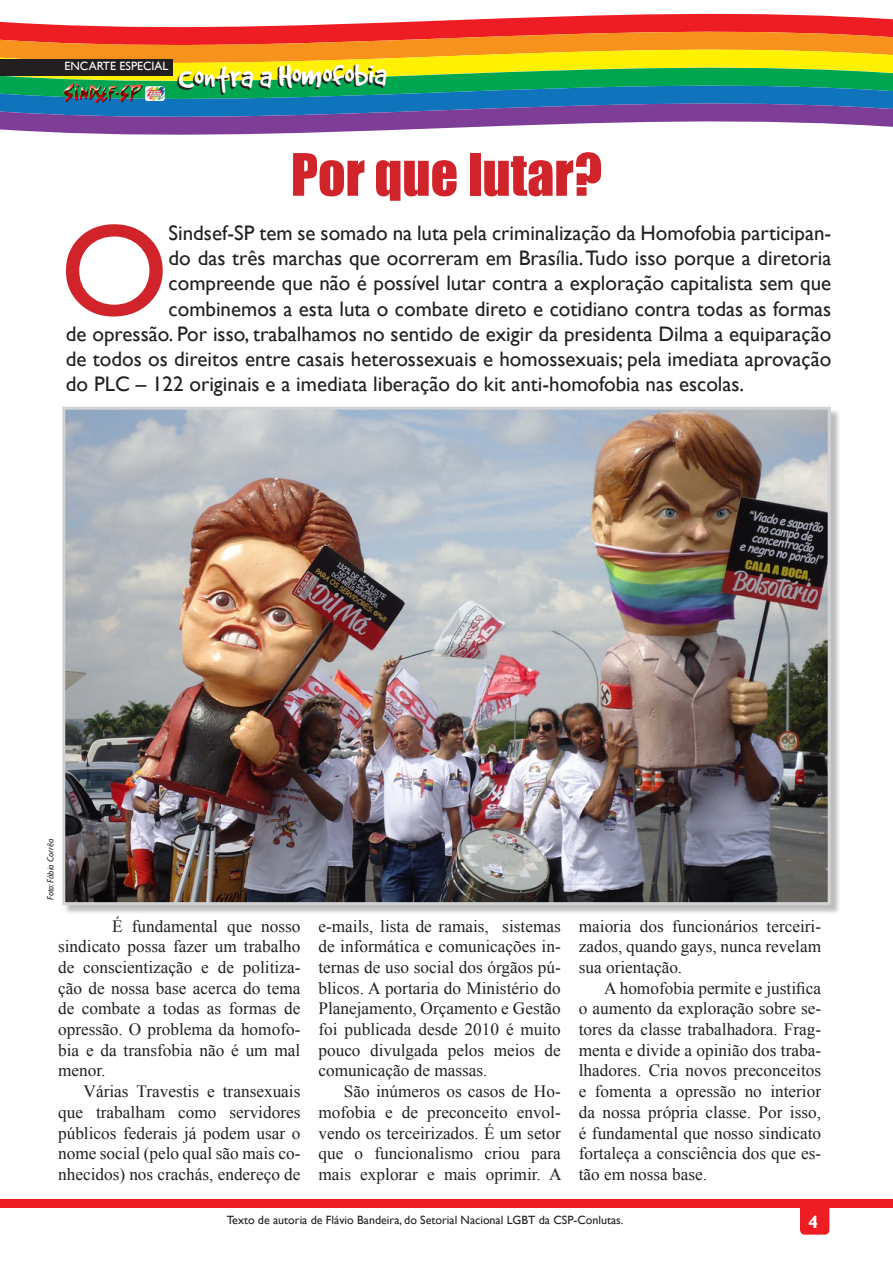
<style>
.page{position:relative;width:893px;height:1263px;background:#fff}
.page>*{position:absolute;margin:0;border:0;box-sizing:border-box;transform-origin:0 0}
.t1{font:131.85px "Gill Sans";color:#d1232a}
.t2{font:54px "Impact";color:#d1232a}
.t3{font:34.5px "Good Dog Plain";color:#fff}
.t4{font:21px "Gill Sans";color:#231f20}
.t5{font:700 18px "Gill Sans";color:#fff}
.t6{font:17.25px/20.7px "Times New Roman";color:#231f20;text-align:justify}
.t7{font:12px "Gill Sans";color:#231f20}
.t8{font:12px "Gill Sans";color:#fff}
.t9{font:italic 9px "Gill Sans";color:#231f20}
</style>
<div class="page">
<div style="left:0;top:1199px;width:893px;height:8px;background:#ee1d23"></div>
<div style="left:800px;top:1205px;width:29px;height:29px;background:#ee1d23;border-radius:5px"></div>
<svg style="left:0;top:15px;width:893px;height:18px;fill:#ee1d23"></svg>
<svg style="left:0;top:33px;width:893px;height:18px;background:#f47120"></svg>
<svg style="left:0;top:51px;width:893px;height:18px;background:#f7d10d"></svg>
<svg style="left:0;top:69px;width:893px;height:18px;background:#41b840"></svg>
<svg style="left:0;top:87px;width:893px;height:48px;background:#5e79ae"></svg>
<div style="left:64px;top:408px;width:777px;height:508px;background:#231f20;opacity:.3"></div>
<img style="left:66px;top:411px;width:761px;height:490px">
<div style="left:62px;top:407px;width:769px;height:498px;border:3px solid #d1d2d4"></div>
<div style="left:0;top:60px;width:172px;height:16px;background:#231f20"></div>
<img style="left:64px;top:84px;width:79px;height:19px">
<svg style="left:145px;top:86px;width:20px;height:15px"></svg>
<img style="left:145px;top:87px;width:20px;height:14px">
<p class="t8" style="left:65px;top:59px;width:105px">ENCARTE ESPECIAL</p>
<p class="t3" style="left:178px;top:61px;width:210px;rotate:-1deg">Contra a Homofobia</p>
<p class="t2" style="left:291px;top:133px;width:313px">Por que lutar?</p>
<p class="t1" style="left:60px;top:194px;width:110px">O</p>
<p class="t4" style="left:169px;top:221px;width:664px">Sindsef-SP tem se somado na luta pela criminalização da Homofobia participan-</p>
<p class="t4" style="left:169px;top:246px;width:664px">do das três marchas que ocorreram em Brasília. Tudo isso porque a diretoria</p>
<p class="t4" style="left:169px;top:271px;width:664px">compreende que não é possível lutar contra a exploração capitalista sem que</p>
<p class="t4" style="left:169px;top:296px;width:664px">combinemos a esta luta o combate direto e cotidiano contra todas as formas</p>
<p class="t4" style="left:66px;top:321px;width:767px">de opressão. Por isso, trabalhamos no sentido de exigir da presidenta Dilma a equiparação</p>
<p class="t4" style="left:66px;top:347px;width:767px">de todos os direitos entre casais heterossexuais e homossexuais; pela imediata aprovação</p>
<p class="t4" style="left:66px;top:372px;width:680px">do PLC – 122 originais e a imediata liberação do kit anti-homofobia nas escolas.</p>
<p class="t9" style="left:45px;top:900px;width:63px;rotate:-90deg">Foto: Fábia Corrêa</p>
<p class="t6" style="left:58px;top:915px;width:244px;text-indent:54px">É fundamental que nosso sindicato possa fazer um trabalho de conscientização e de politiza&shy;ção de nossa base acerca do tema de combate a todas as formas de opressão. O problema da homofo&shy;bia e da transfobia não é um mal menor.</p>
<p class="t6" style="left:58px;top:1081px;width:244px;text-indent:26px">Várias Travestis e transexuais que trabalham como servidores públicos federais já podem usar o nome social (pelo qual são mais co&shy;nhecidos) nos crachás, endereço de</p>
<p class="t6" style="left:318px;top:915px;width:244px">e-mails, lista de ramais, sistemas de informática e comunicações in&shy;ternas de uso social dos órgãos pú&shy;blicos. A portaria do Ministério do Planejamento, Orçamento e Gestão foi publicada desde 2010 é muito pouco divulgada pelos meios de comunicação de massas.</p>
<p class="t6" style="left:318px;top:1081px;width:245px;text-indent:26px">São inúmeros os casos de Ho&shy;mofobia e de preconceito envol&shy;vendo os terceirizados. É um setor que o funcionalismo criou para mais explorar e mais oprimir. A</p>
<p class="t6" style="left:579px;top:915px;width:244px">maioria dos funcionários terceiri&shy;zados, quando gays, nunca revelam sua orientação.</p>
<p class="t6" style="left:579px;top:977px;width:244px;text-indent:26px">A homofobia permite e justifica o aumento da exploração sobre se&shy;tores da classe trabalhadora. Frag&shy;menta e divide a opinião dos traba&shy;lhadores. Cria novos preconceitos e fomenta a opressão no interior da nossa própria classe. Por isso, é fundamental que nosso sindicato fortaleça a consciência dos que es&shy;tão em nossa base.</p>
<p class="t7" style="left:227px;top:1213px;width:398px">Texto de autoria de Flávio Bandeira, do Setorial Nacional LGBT da CSP-Conlutas.</p>
<p class="t5" style="left:808px;top:1211px;width:11px">4</p>
</div>
